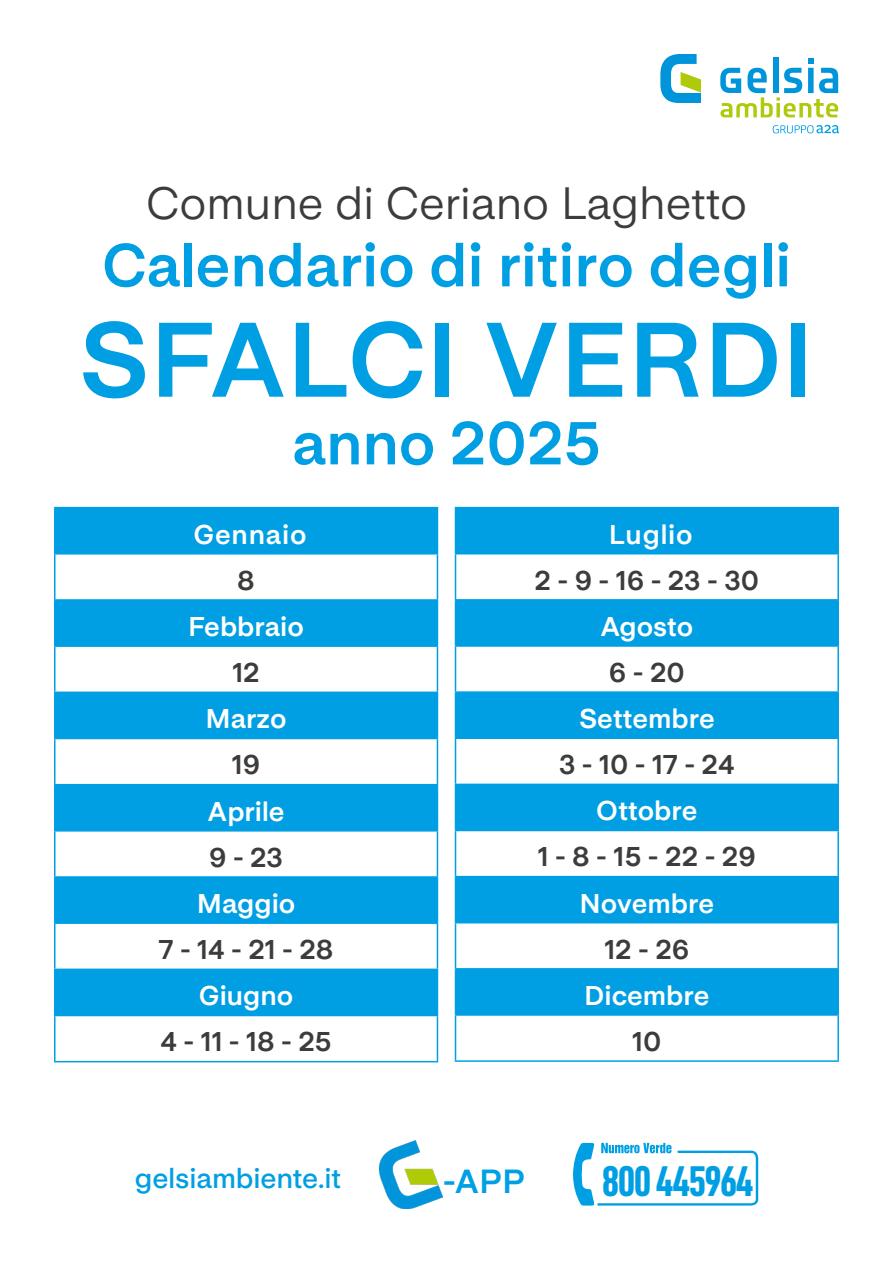
<style>
.page{position:relative;width:893px;height:1263px;background:#fff}
.page>*{position:absolute;margin:0;border:0;box-sizing:border-box;transform-origin:0 0}
.t1{font:700 105px "Life Sans";color:#009fe3}
.t2{font:700 60px "Life Sans";color:#009fe3}
.t3{font:45px "Life Sans";color:#3c3c3b}
.t4{font:43.05px "D DIN Condensed Bold";letter-spacing:-.04em;color:#009fe4}
.t5{font:700 33.15px "Life Sans";color:#00a0e4}
.t6{font:600 27.9px "Life Sans";letter-spacing:-.005em;color:#009fe3}
.t7{font:700 27px "Life Sans";color:#fff}
.t8{font:700 27px "Life Sans";color:#3c3c3b}
.t9{font:700 27px "Life Sans";letter-spacing:.03em;color:#fff}
</style>
<div class="page">
<div style="left:55px;top:508px;width:382px;height:46px;background:#009fe3"></div>
<svg style="left:56px;top:601px;width:381px;height:414px;fill:#009fe3"></svg>
<hr style="left:54px;top:553px;width:384px;height:1px;background:#009fe3">
<hr style="left:54px;top:599px;width:384px;height:2px;background:#009fe3">
<hr style="left:54px;top:691px;width:384px;height:2px;background:#009fe3">
<hr style="left:54px;top:645px;width:384px;height:2px;background:#009fe3">
<hr style="left:54px;top:738px;width:384px;height:1px;background:#009fe3">
<hr style="left:54px;top:784px;width:384px;height:1px;background:#009fe3">
<hr style="left:54px;top:830px;width:384px;height:1px;background:#009fe3">
<hr style="left:54px;top:876px;width:384px;height:2px;background:#009fe3">
<hr style="left:54px;top:922px;width:384px;height:2px;background:#009fe3">
<hr style="left:54px;top:968px;width:384px;height:2px;background:#009fe3">
<hr style="left:54px;top:1015px;width:384px;height:1px;background:#009fe3">
<hr style="left:54px;top:507px;width:384px;height:1px;background:#009fe3">
<hr style="left:54px;top:508px;width:2px;height:45px;background:#009fe3">
<hr style="left:437px;top:508px;width:1px;height:45px;background:#009fe3">
<hr style="left:54px;top:554px;width:2px;height:45px;background:#009fe3">
<hr style="left:437px;top:554px;width:1px;height:45px;background:#009fe3">
<hr style="left:54px;top:601px;width:2px;height:44px;background:#009fe3">
<hr style="left:437px;top:601px;width:1px;height:44px;background:#009fe3">
<hr style="left:54px;top:647px;width:2px;height:44px;background:#009fe3">
<hr style="left:437px;top:647px;width:1px;height:44px;background:#009fe3">
<hr style="left:54px;top:693px;width:2px;height:45px;background:#009fe3">
<hr style="left:437px;top:693px;width:1px;height:45px;background:#009fe3">
<hr style="left:54px;top:739px;width:2px;height:45px;background:#009fe3">
<hr style="left:437px;top:739px;width:1px;height:45px;background:#009fe3">
<hr style="left:54px;top:785px;width:2px;height:45px;background:#009fe3">
<hr style="left:437px;top:785px;width:1px;height:45px;background:#009fe3">
<hr style="left:54px;top:831px;width:2px;height:45px;background:#009fe3">
<hr style="left:437px;top:831px;width:1px;height:45px;background:#009fe3">
<hr style="left:54px;top:878px;width:2px;height:44px;background:#009fe3">
<hr style="left:437px;top:878px;width:1px;height:44px;background:#009fe3">
<hr style="left:54px;top:924px;width:2px;height:44px;background:#009fe3">
<hr style="left:437px;top:924px;width:1px;height:44px;background:#009fe3">
<hr style="left:54px;top:970px;width:2px;height:45px;background:#009fe3">
<hr style="left:437px;top:970px;width:1px;height:45px;background:#009fe3">
<hr style="left:54px;top:1016px;width:2px;height:45px;background:#009fe3">
<hr style="left:437px;top:1016px;width:1px;height:45px;background:#009fe3">
<hr style="left:54px;top:1061px;width:384px;height:1px;background:#009fe3">
<div style="left:455px;top:508px;width:383px;height:46px;background:#009fe3"></div>
<svg style="left:456px;top:601px;width:381px;height:413px;fill:#009fe3"></svg>
<hr style="left:455px;top:507px;width:384px;height:1px;background:#009fe3">
<hr style="left:837px;top:508px;width:2px;height:45px;background:#009fe3">
<hr style="left:455px;top:601px;width:1px;height:44px;background:#009fe3">
<hr style="left:837px;top:601px;width:2px;height:44px;background:#009fe3">
<hr style="left:455px;top:693px;width:1px;height:44px;background:#009fe3">
<hr style="left:837px;top:693px;width:2px;height:44px;background:#009fe3">
<hr style="left:455px;top:553px;width:384px;height:1px;background:#009fe3">
<hr style="left:455px;top:554px;width:1px;height:45px;background:#009fe3">
<hr style="left:837px;top:554px;width:2px;height:45px;background:#009fe3">
<hr style="left:455px;top:599px;width:384px;height:2px;background:#009fe3">
<hr style="left:455px;top:691px;width:384px;height:2px;background:#009fe3">
<hr style="left:455px;top:645px;width:384px;height:2px;background:#009fe3">
<hr style="left:455px;top:647px;width:1px;height:44px;background:#009fe3">
<hr style="left:837px;top:647px;width:2px;height:44px;background:#009fe3">
<hr style="left:455px;top:737px;width:384px;height:2px;background:#009fe3">
<hr style="left:455px;top:739px;width:1px;height:45px;background:#009fe3">
<hr style="left:837px;top:739px;width:2px;height:45px;background:#009fe3">
<hr style="left:455px;top:831px;width:1px;height:45px;background:#009fe3">
<hr style="left:837px;top:831px;width:2px;height:45px;background:#009fe3">
<hr style="left:455px;top:784px;width:384px;height:1px;background:#009fe3">
<hr style="left:455px;top:785px;width:1px;height:45px;background:#009fe3">
<hr style="left:837px;top:785px;width:2px;height:45px;background:#009fe3">
<hr style="left:455px;top:830px;width:384px;height:1px;background:#009fe3">
<hr style="left:455px;top:876px;width:384px;height:1px;background:#009fe3">
<hr style="left:455px;top:877px;width:1px;height:45px;background:#009fe3">
<hr style="left:837px;top:877px;width:2px;height:45px;background:#009fe3">
<hr style="left:455px;top:922px;width:384px;height:1px;background:#009fe3">
<hr style="left:455px;top:923px;width:1px;height:45px;background:#009fe3">
<hr style="left:837px;top:923px;width:2px;height:45px;background:#009fe3">
<hr style="left:455px;top:968px;width:384px;height:1px;background:#009fe3">
<hr style="left:455px;top:969px;width:1px;height:45px;background:#009fe3">
<hr style="left:837px;top:969px;width:2px;height:45px;background:#009fe3">
<hr style="left:455px;top:1014px;width:384px;height:2px;background:#009fe3">
<hr style="left:455px;top:1016px;width:1px;height:44px;background:#009fe3">
<hr style="left:837px;top:1016px;width:2px;height:44px;background:#009fe3">
<hr style="left:455px;top:1060px;width:384px;height:2px;background:#009fe3">
<svg style="left:573px;top:1143px;width:185px;height:63px"></svg>
<img style="left:380px;top:1140px;width:63px;height:68px">
<svg style="left:773px;top:125px;width:66px;height:8px"></svg>
<svg style="left:720px;top:58px;width:118px;height:59px"></svg>
<svg style="left:660px;top:54px;width:41px;height:49px"></svg>
<h3 class="t3" style="left:146px;top:177px;width:602px">Comune di Ceriano Laghetto</h3>
<h2 class="t2" style="left:102px;top:231px;width:691px">Calendario di ritiro degli</h2>
<h1 class="t1" style="left:79px;top:300px;width:737px">SFALCI VERDI</h1>
<h2 class="t2" style="left:292px;top:409px;width:310px">anno 2025</h2>
<p class="t9" style="left:193px;top:519px;width:115px">Gennaio</p>
<p class="t8" style="left:237px;top:565px;width:19px">8</p>
<p class="t7" style="left:188px;top:611px;width:117px">Febbraio</p>
<p class="t8" style="left:232px;top:657px;width:29px">12</p>
<p class="t7" style="left:206px;top:703px;width:83px">Marzo</p>
<p class="t8" style="left:232px;top:750px;width:30px">19</p>
<p class="t7" style="left:208px;top:796px;width:79px">Aprile</p>
<p class="t8" style="left:209px;top:842px;width:75px">9 - 23</p>
<p class="t7" style="left:197px;top:888px;width:100px">Maggio</p>
<p class="t8" style="left:159px;top:934px;width:176px">7 - 14 - 21 - 28</p>
<p class="t7" style="left:199px;top:980px;width:96px">Giugno</p>
<p class="t8" style="left:161px;top:1027px;width:172px">4 - 11 - 18 - 25</p>
<p class="t7" style="left:609px;top:519px;width:86px">Luglio</p>
<p class="t8" style="left:535px;top:565px;width:226px">2 - 9 - 16 - 23 - 30</p>
<p class="t7" style="left:600px;top:611px;width:94px">Agosto</p>
<p class="t8" style="left:609px;top:657px;width:77px">6 - 20</p>
<p class="t7" style="left:579px;top:703px;width:137px">Settembre</p>
<p class="t8" style="left:559px;top:749px;width:177px">3 - 10 - 17 - 24</p>
<p class="t7" style="left:596px;top:795px;width:103px">Ottobre</p>
<p class="t8" style="left:538px;top:841px;width:220px">1 - 8 - 15 - 22 - 29</p>
<p class="t7" style="left:579px;top:888px;width:136px">Novembre</p>
<p class="t8" style="left:604px;top:934px;width:86px">12 - 26</p>
<p class="t7" style="left:584px;top:980px;width:127px">Dicembre</p>
<p class="t8" style="left:632px;top:1026px;width:31px">10</p>
<p class="t6" style="left:135px;top:1162px;width:208px">gelsiambiente.it</p>
<p class="t5" style="left:443px;top:1162px;width:84px">-APP</p>
<h3 class="t4" style="left:602px;top:1157px;width:154px">800 445964</h3>
</div>
